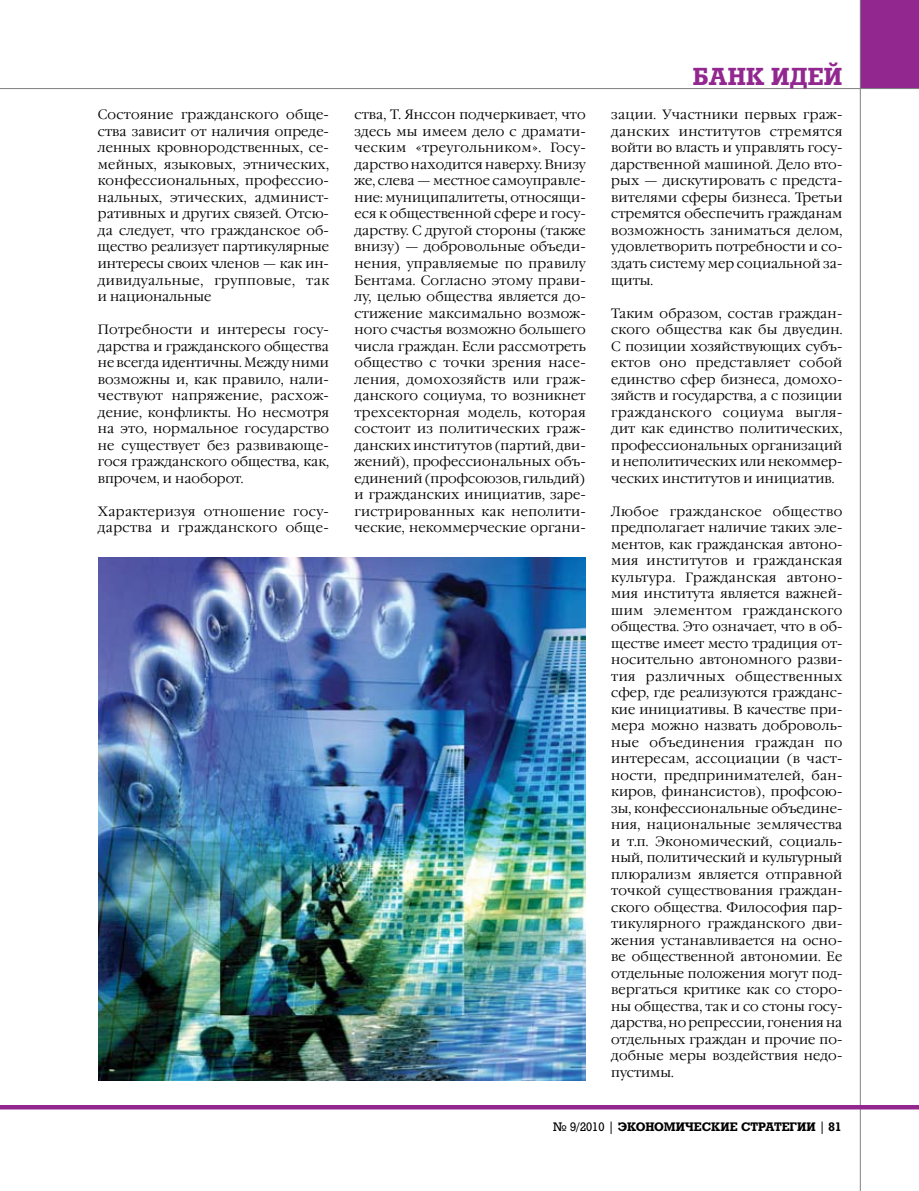
<style>
.page{position:relative;width:919px;height:1191px;background:#fff}
.page>*{position:absolute;margin:0;border:0;box-sizing:border-box;transform-origin:0 0}
.t1{font:700 24px "Rodeo";color:#91278f}
.t2{font:300 13.5px/16.5px "Garamond C";letter-spacing:.005em;color:#000;text-align:justify}
.t3{font:300 13.5px/16.5px "Garamond C";letter-spacing:.025em;color:#000}
.t4{font:700 12px "Rodeo";color:#000}
.s1{font-weight:400}
</style>
<div class="page">
<div style="left:859px;top:0;width:59px;height:89px;background:#91278f"></div>
<hr style="left:0;top:88px;width:918px;height:1px;background:#808284">
<hr style="left:859px;top:0;width:1px;height:1191px;background:#808284">
<hr style="left:0;top:1105px;width:918px;height:4px;background:#91278f">
<img style="left:98px;top:557px;width:487px;height:523px">
<p class="t2" style="left:98px;top:107px;width:233px">Состояние гражданского обще&shy;ства зависит от наличия опреде&shy;ленных кровнородственных, се&shy;мейных, языковых, этнических, конфессиональных, профессио&shy;нальных, этических, админист&shy;ративных и других связей. Отсю&shy;да следует, что гражданское об&shy;щество реализует партикулярные интересы своих членов — как ин&shy;дивидуальные, групповые, так и национальные</p>
<p class="t2" style="left:98px;top:322px;width:233px">Потребности и интересы госу&shy;дарства и гражданского общества не всегда идентичны. Между ними возможны и, как правило, нали&shy;чествуют напряжение, расхож&shy;дение, конфликты. Но несмотря на это, нормальное государство не существует без развивающе&shy;гося гражданского общества, как, впрочем, и наоборот.</p>
<p class="t3" style="left:98px;top:503px;width:233px">Характеризуя отношение госу&shy;дарства и гражданского обще-</p>
<h1 class="t1" style="left:692px;top:62px;width:36px">банк</h1>
<h1 class="t1" style="left:771px;top:62px;width:19px">иде</h1>
<h1 class="t1" style="left:823px;top:62px;width:20px">й</h1>
<p class="t2" style="left:354px;top:107px;width:233px">ства, Т. Янссон подчеркивает, что здесь мы имеем дело с драмати&shy;ческим «треугольником». Госу&shy;дарство находится наверху. Внизу же, слева — местное самоуправле&shy;ние: муниципалитеты, относящи&shy;еся к общественной сфере и госу&shy;дарству. С другой стороны (также внизу) — добровольные объеди&shy;нения, управляемые по правилу Бентама. Согласно этому прави&shy;лу, целью общества является до&shy;стижение максимально возмож&shy;ного счастья возможно большего числа граждан. Если рассмотреть общество с точки зрения насе&shy;ления, домохозяйств или граж&shy;данского социума, то возникнет трехсекторная модель, которая состоит из политических граж&shy;данских институтов (партий, дви&shy;жений), профессиональных объ&shy;единений (профсоюзов, гильдий) и гражданских инициатив, заре&shy;гистрированных как неполити&shy;ческие, некоммерческие органи-</p>
<p class="t2" style="left:611px;top:107px;width:233px">зации. Участники первых граж&shy;данских институтов стремятся войти во власть и управлять госу&shy;дарственной машиной. Дело вто&shy;рых — дискутировать с предста&shy;вителями сферы бизнеса. Третьи стремятся обеспечить гражданам возможность заниматься делом, удовлетворить потребности и со&shy;здать систему мер социальной за&shy;щиты.</p>
<p class="t2" style="left:611px;top:305px;width:233px">Таким образом, состав граждан&shy;ского общества как бы двуедин.<br>С позиции хозяйствующих субъ&shy;ектов оно представляет собой единство сфер бизнеса, домохо&shy;зяйств и государства, а с позиции гражданского социума выгля&shy;дит как единство политических, профессиональных организаций и неполитических или некоммер&shy;ческих институтов и инициатив.</p>
<p class="t2" style="left:611px;top:503px;width:233px">Любое гражданское общество предполагает наличие таких эле&shy;ментов, как гражданская автоно&shy;мия институтов и гражданская культура. Гражданская автоно&shy;мия института является важней&shy;шим элементом гражданского общества. Это означает, что в об&shy;ществе имеет место традиция от&shy;носительно автономного разви&shy;тия различных общественных сфер, где реализуются гражданс&shy;кие инициативы. В качестве при&shy;мера можно назвать доброволь&shy;ные объединения граждан по интересам, ассоциации (в част&shy;ности, предпринимателей, бан&shy;киров, финансистов), профсою&shy;зы, конфессиональные объедине&shy;ния, национальные землячества и т.п. Экономический, социаль&shy;ный, политический и культурный плюрализм является отправной точкой существования граждан&shy;ского общества. Философия пар&shy;тикулярного гражданского дви&shy;жения устанавливается на осно&shy;ве общественной автономии. Ее отдельные положения могут под&shy;вергаться критике как со сторо&shy;ны общества, так и со стоны госу&shy;дарства, но репрессии, гонения на отдельных граждан и прочие по&shy;добные меры воздействия недо&shy;пустимы.</p>
<p class="t4" style="left:553px;top:1119px;width:290px"><span class="s1">№ 9/2010 |</span> ЭКОНОМИЧЕСКИЕ СТРАТЕГИИ <span class="s1">|</span> 81</p>
</div>
